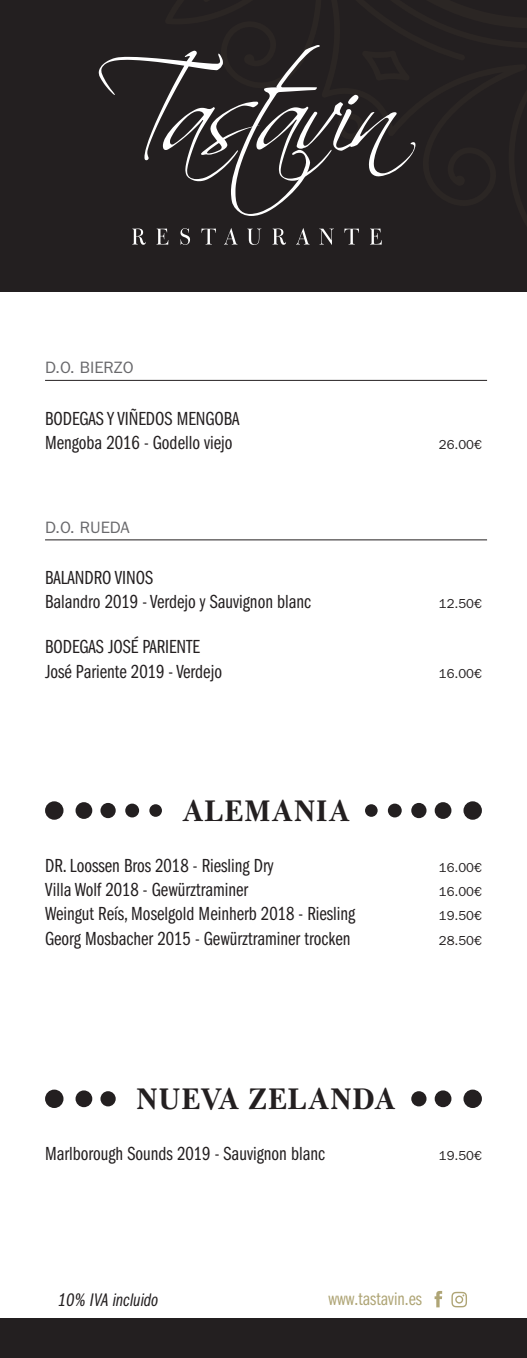
<style>
.page{position:relative;width:527px;height:1358px;background:#fff}
.page>*{position:absolute;margin:0;border:0;box-sizing:border-box;transform-origin:0 0}
.t1{font:33.25px "Bulmer MT Bold Display";letter-spacing:.05em;color:#231f20}
.t2{font:19.62px "ITC Franklin Gothic Std Bk Cp";color:#231f20}
.t3{font:18.88px "ITC Franklin Gothic Std Bk Cp";color:#afa576}
.t4{font:18.88px "ITC Franklin Gothic Std Bk Cp It";color:#231f20}
.t5{font:16.5px "ITC Franklin Gothic Std";color:#69696c}
.t6{font:13px "ITC Franklin Gothic Std";color:#231f20}
</style>
<div class="page">
<div style="left:0;top:1317px;width:526px;height:40px;background:#231f20"></div>
<svg style="left:434px;top:1291px;width:7px;height:16px"></svg>
<svg style="left:451px;top:1291px;width:15px;height:16px"></svg>
<div style="left:0;top:0;width:526px;height:291px;background:#231f20"></div>
<svg style="left:98px;top:45px;width:317px;height:171px"></svg>
<svg style="left:132px;top:228px;width:249px;height:17px"></svg>
<hr style="left:45px;top:380px;width:441px;height:1px;background:#231f20">
<hr style="left:45px;top:539px;width:441px;height:1px;background:#231f20">
<div style="left:149px;top:804px;width:13px;height:12px;background:#231f20;border-radius:50%"></div>
<div style="left:125px;top:803px;width:14px;height:14px;background:#231f20;border-radius:50%"></div>
<div style="left:100px;top:802px;width:16px;height:16px;background:#231f20;border-radius:50%"></div>
<div style="left:75px;top:802px;width:17px;height:16px;background:#231f20;border-radius:50%"></div>
<div style="left:45px;top:801px;width:18px;height:18px;background:#231f20;border-radius:50%"></div>
<svg style="left:100px;top:1090px;width:16px;height:16px"></svg>
<div style="left:75px;top:1090px;width:17px;height:16px;background:#231f20;border-radius:50%"></div>
<div style="left:45px;top:1089px;width:18px;height:18px;background:#231f20;border-radius:50%"></div>
<div style="left:364px;top:804px;width:13px;height:12px;background:#231f20;border-radius:50%"></div>
<div style="left:387px;top:803px;width:14px;height:14px;background:#231f20;border-radius:50%"></div>
<div style="left:411px;top:802px;width:15px;height:16px;background:#231f20;border-radius:50%"></div>
<div style="left:434px;top:802px;width:17px;height:16px;background:#231f20;border-radius:50%"></div>
<div style="left:463px;top:801px;width:18px;height:18px;background:#231f20;border-radius:50%"></div>
<div style="left:411px;top:1090px;width:15px;height:16px;background:#231f20;border-radius:50%"></div>
<div style="left:434px;top:1090px;width:17px;height:16px;background:#231f20;border-radius:50%"></div>
<div style="left:463px;top:1089px;width:18px;height:18px;background:#231f20;border-radius:50%"></div>
<p class="t5" style="left:45px;top:358px;width:90px">D.O. BIERZO</p>
<p class="t2" style="left:45px;top:407px;width:196px">BODEGAS Y VIÑEDOS MENGOBA</p>
<p class="t2" style="left:45px;top:431px;width:189px">Mengoba 2016 - Godello viejo</p>
<p class="t6" style="left:438px;top:437px;width:45px">26.00€</p>
<p class="t5" style="left:45px;top:517px;width:86px">D.O. RUEDA</p>
<p class="t2" style="left:45px;top:566px;width:110px">BALANDRO VINOS</p>
<p class="t2" style="left:45px;top:591px;width:267px">Balandro 2019 - Verdejo y Sauvignon blanc</p>
<p class="t6" style="left:438px;top:596px;width:45px">12.50€</p>
<p class="t2" style="left:45px;top:636px;width:156px">BODEGAS JOSÉ PARIENTE</p>
<p class="t2" style="left:45px;top:660px;width:178px">José Pariente 2019 - Verdejo</p>
<p class="t6" style="left:438px;top:665px;width:45px">16.00€</p>
<p class="t1" style="left:182px;top:793px;width:169px">ALEMANIA</p>
<p class="t2" style="left:45px;top:854px;width:230px">DR. Loossen Bros 2018 - Riesling Dry</p>
<p class="t6" style="left:438px;top:860px;width:45px">16.00€</p>
<p class="t2" style="left:45px;top:878px;width:204px">Villa Wolf 2018 - Gewürztraminer</p>
<p class="t6" style="left:438px;top:884px;width:45px">16.00€</p>
<p class="t2" style="left:45px;top:903px;width:311px">Weingut Reís, Moselgold Meinherb 2018 - Riesling</p>
<p class="t6" style="left:438px;top:908px;width:45px">19.50€</p>
<p class="t2" style="left:45px;top:927px;width:307px">Georg Mosbacher 2015 - Gewürztraminer trocken</p>
<p class="t6" style="left:438px;top:932px;width:45px">28.50€</p>
<p class="t1" style="left:137px;top:1081px;width:260px">NUEVA ZELANDA</p>
<p class="t2" style="left:45px;top:1142px;width:281px">Marlborough Sounds 2019 - Sauvignon blanc</p>
<p class="t6" style="left:438px;top:1147px;width:45px">19.50€</p>
<p class="t4" style="left:58px;top:1289px;width:102px">10% IVA incluido</p>
<p class="t3" style="left:328px;top:1287px;width:95px">www.tastavin.es</p>
</div>
